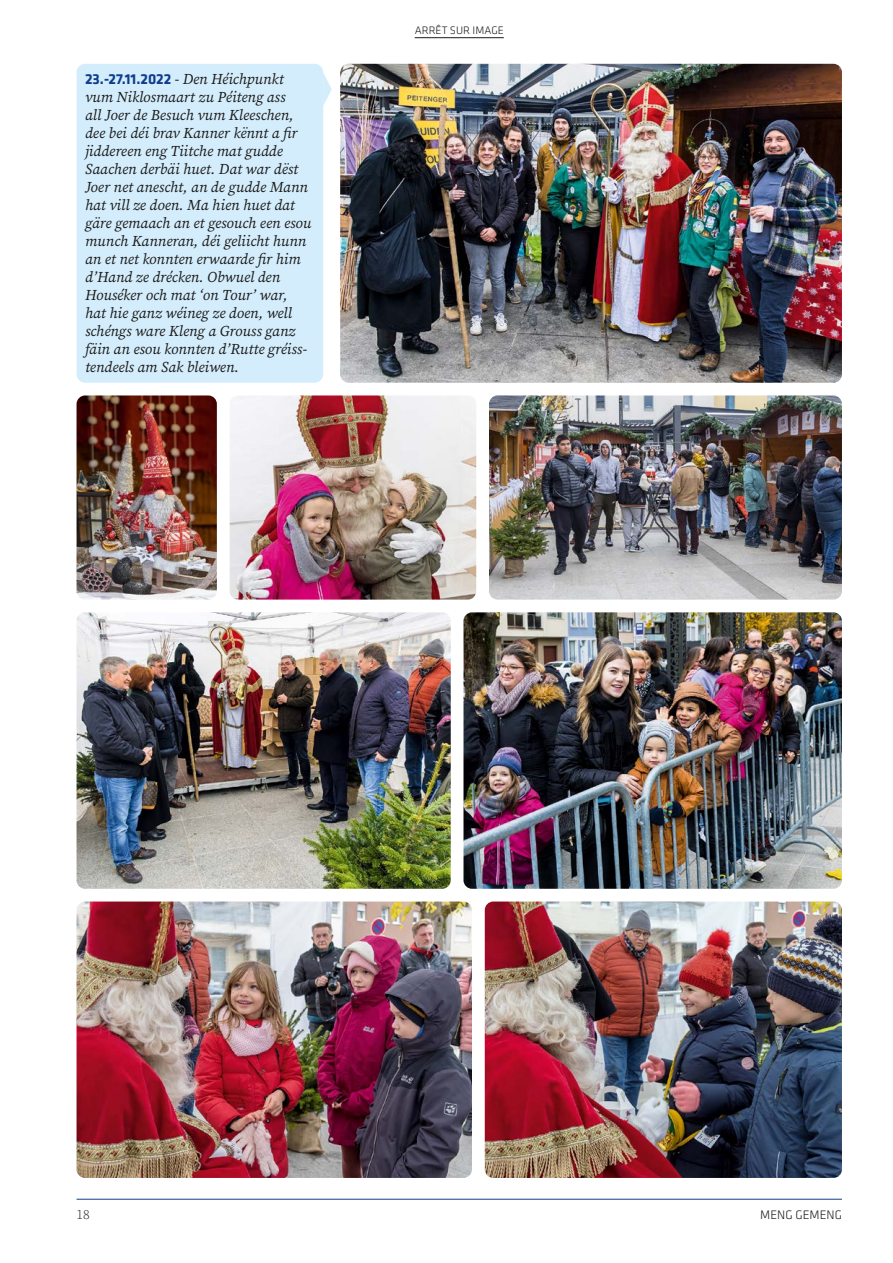
<style>
.page{position:relative;width:893px;height:1263px;background:#fff}
.page>*{position:absolute;margin:0;border:0;box-sizing:border-box;transform-origin:0 0}
.t1{font:italic 15px/18px "Source Serif Pro";color:#1a1a18}
.t2{font:700 15px "Klavika";color:#103d8c}
.t3{font:300 13.5px "Source Serif Pro";color:#1a1a18}
.t4{font:300 12.75px "Klavika";color:#1a1a18}
.t5{font:300 11.25px "Klavika";color:#1a1a18}
.s1{font-family:"Source Serif Pro";font-weight:400;font-style:italic;color:#1a1a18}
</style>
<div class="page">
<hr style="left:77px;top:1199px;width:765px;height:1px;background:#103d8c">
<hr style="left:415px;top:37px;width:89px;height:1px;background:#1a1a18">
<img style="left:340px;top:64px;width:502px;height:319px">
<img style="left:489px;top:395px;width:353px;height:205px">
<img style="left:230px;top:395px;width:246px;height:205px">
<img style="left:77px;top:395px;width:140px;height:205px">
<img style="left:77px;top:612px;width:374px;height:277px">
<img style="left:77px;top:901px;width:395px;height:277px">
<img style="left:485px;top:901px;width:357px;height:277px">
<img style="left:463px;top:612px;width:379px;height:277px">
<div style="left:77px;top:64px;width:246px;height:319px;background:#d4edfc;border-radius:9px"></div>
<svg style="left:323px;top:72px;width:9px;height:34px"></svg>
<p class="t2" style="left:85px;top:70px;width:200px">23.-27.11.2022 <span class="s1">- Den Héichpunkt</span></p>
<p class="t1" style="left:85px;top:88px;width:228px">vum Niklosmaart zu Péiteng ass<br>all Joer de Besuch vum Kleeschen, dee bei déi brav Kanner kënnt a fir jiddereen eng Tiitche mat gudde<br>Saachen derbäi huet. Dat war dëst<br>Joer net anescht, an de gudde Mann hat vill ze doen. Ma hien huet dat gäre gemaach an et gesouch een esou munch Kanneran, déi geliicht hunn an et net konnten erwaarde fir him d’Hand ze drécken. Obwuel den<br>Houséker och mat ‘on Tour’ war, hat hie ganz wéineg ze doen, well schéngs ware Kleng a Grouss ganz fäin an esou konnten d’Rutte gréiss&shy;tendeels am Sak bleiwen.</p>
<p class="t5" style="left:415px;top:24px;width:91px">ARRÊT SUR IMAGE</p>
<p class="t3" style="left:77px;top:1206px;width:15px">18</p>
<p class="t4" style="left:760px;top:1208px;width:83px">MENG GEMENG</p>
</div>
